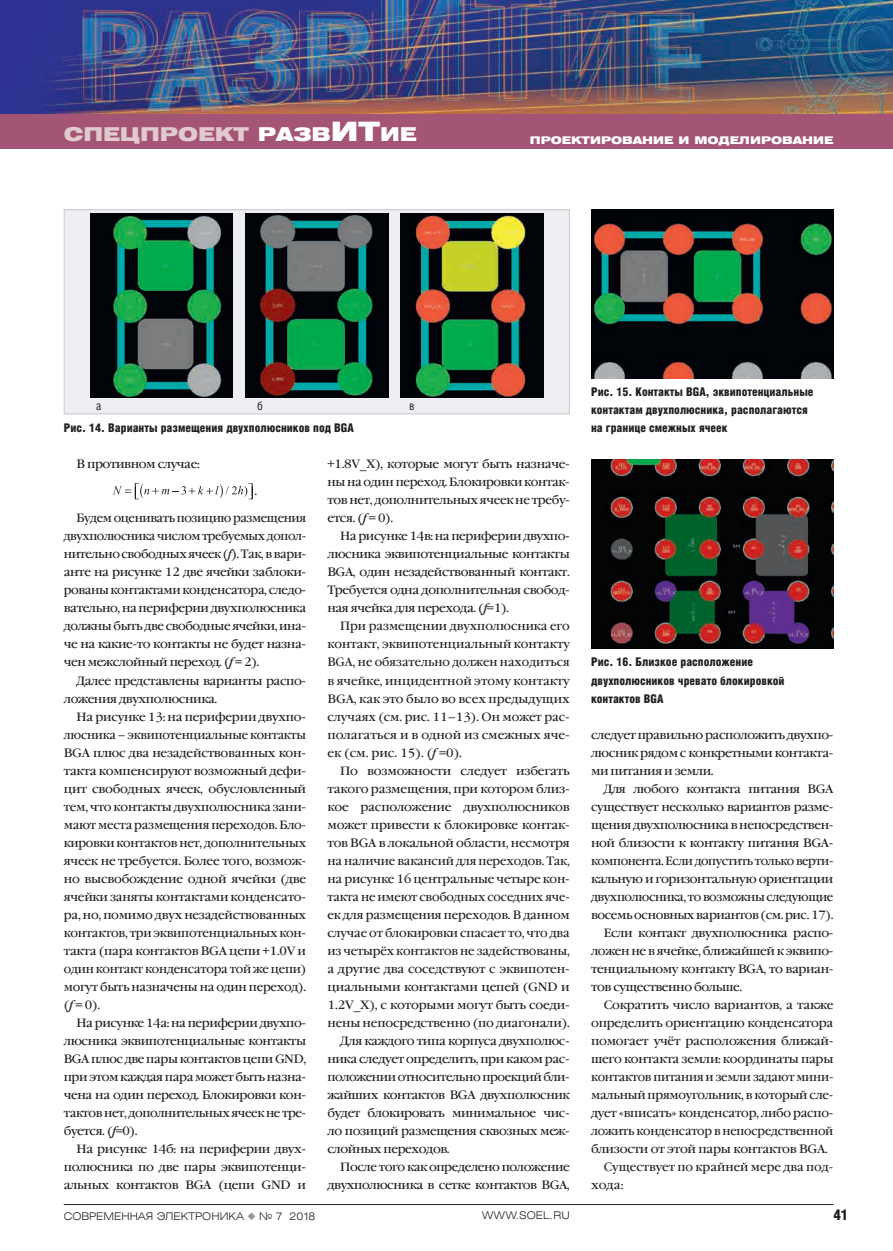
<style>
.page{position:relative;width:893px;height:1251px;background:#fff}
.page>*{position:absolute;margin:0;border:0;box-sizing:border-box;transform-origin:0 0}
.t1{font:18.9px "Helios Ext Black C";color:#e1cacf}
.t2{font:15px "Helios Cond Black C";color:#231f20}
.t3{font:12px/18px "Garamond Book C";letter-spacing:-.03em;color:#231f20;text-align:justify}
.t4{font:12px/18px "Helios Cond Black C";color:#231f20}
.t5{font:12px "Garamond Book C";letter-spacing:-.03em;color:#231f20;scale:.95 1}
.t6{font:12px "Garamond Book C";letter-spacing:-.03em;color:#231f20;scale:.96 1}
.t7{font:12px "Garamond Book C";color:#231f20}
.t8{font:12px "Helios Cond C";color:#231f20}
.t9{font:10.5px "Helios Ext Light C";color:#231f20}
.t10{font:10.5px "Helios Ext Black C";color:#fff}
.s1{color:#fff}
.s2{font-size:26.55px;color:#fff}
.s3{font-style:italic}
.s4{color:#939598}
</style>
<div class="page">
<hr style="left:64px;top:1203px;width:769px;height:1px;background:#231f20">
<img style="left:0;top:0;width:893px;height:115px">
<div style="left:0;top:115px;width:893px;height:34px;background:#a45475"></div>
<div style="left:64px;top:210px;width:505px;height:204px;background:#efeff3"></div>
<img style="left:90px;top:213px;width:143px;height:184px">
<img style="left:245px;top:213px;width:143px;height:184px">
<img style="left:401px;top:213px;width:142px;height:184px">
<div style="left:64px;top:209px;width:506px;height:205px;border:1px solid #c7c8ca"></div>
<img style="left:591px;top:209px;width:242px;height:169px">
<img style="left:591px;top:459px;width:242px;height:189px">
<svg style="left:113px;top:483px;width:140px;height:16px"></svg>
<h1 class="t1" style="left:64px;top:123px;width:354px">Спецпроект <span class="s1">разв</span><span class="s2">ит</span><span class="s1">ие</span></h1>
<p class="t10" style="left:778px;top:132px;width:37px">РЫНОК</p>
<p class="t10" style="left:530px;top:134px;width:305px">П роектирование и моделирование</p>
<p class="t8" style="left:96px;top:399px;width:7px">а</p>
<p class="t8" style="left:257px;top:399px;width:7px">б</p>
<p class="t8" style="left:409px;top:399px;width:7px">в</p>
<p class="t4" style="left:64px;top:419px;width:291px">Рис. 14. Варианты размещения двухполюсников под BGA</p>
<p class="t3" style="left:327px;top:455px;width:244px">+1.8V_X), которые могут быть назначе&shy;ны на один переход. Блокировки контак&shy;тов нет, дополнительных ячеек не требу&shy;ется. (<span class="s3">f</span> = 0).</p>
<p class="t3" style="left:327px;top:527px;width:244px;text-indent:13px">На рисунке 14в: на периферии двухпо&shy;люсника эквипотенциальные контакты BGA, один незадействованный контакт.<br>Требуется одна дополнительная свобод&shy;ная ячейка для перехода. (<span class="s3">f</span>=1).</p>
<p class="t3" style="left:327px;top:617px;width:244px;text-indent:13px">При размещении двухполюсника его контакт, эквипотенциальный контакту BGA, не обязательно должен находиться в ячейке, инцидентной этому контакту BGA, как это было во всех предыдущих случаях (см. рис. 11–13). Он может рас&shy;полагаться и в одной из смежных яче&shy;ек (см. рис. 15). (<span class="s3">f</span> =0).</p>
<p class="t3" style="left:340px;top:761px;width:231px">По возможности следует избегать</p>
<p class="t3" style="left:327px;top:779px;width:244px">такого размещения, при котором близ-</p>
<p class="t3" style="left:327px;top:797px;width:244px">кое расположение двухполюсников</p>
<p class="t3" style="left:327px;top:815px;width:244px">может привести к блокировке контак-</p>
<p class="t3" style="left:327px;top:833px;width:244px">тов BGA в локальной области, несмотря</p>
<p class="t6" style="left:327px;top:853px;width:254px">на наличие вакансий для переходов. Так,</p>
<p class="t3" style="left:327px;top:869px;width:244px">на рисунке 16 центральные четыре кон-</p>
<p class="t6" style="left:327px;top:889px;width:254px">такта не имеют свободных соседних яче-</p>
<p class="t3" style="left:327px;top:905px;width:244px">ек для размещения переходов. В данном</p>
<p class="t3" style="left:327px;top:923px;width:244px">случае от блокировки спасает то, что два</p>
<p class="t3" style="left:327px;top:941px;width:244px">из четырёх контактов не задействованы,</p>
<p class="t3" style="left:327px;top:959px;width:244px">а другие два соседствуют с эквипотен-</p>
<p class="t3" style="left:327px;top:977px;width:244px">циальными контактами цепей (GND и</p>
<p class="t3" style="left:327px;top:995px;width:244px">1.2V_X), с которыми могут быть соеди-</p>
<p class="t3" style="left:327px;top:1013px;width:244px">нены непосредственно (по диагонали).</p>
<p class="t3" style="left:340px;top:1031px;width:231px">Для каждого типа корпуса двухполюс-</p>
<p class="t3" style="left:327px;top:1049px;width:244px">ника следует определить, при каком рас-</p>
<p class="t3" style="left:327px;top:1067px;width:244px">положении относительно проекций бли-</p>
<p class="t3" style="left:327px;top:1085px;width:244px">жайших контактов BGA двухполюсник</p>
<p class="t3" style="left:327px;top:1103px;width:244px">будет блокировать минимальное чис-</p>
<p class="t3" style="left:327px;top:1121px;width:244px">ло позиций размещения сквозных меж-</p>
<p class="t3" style="left:327px;top:1139px;width:124px">слойных переходов.</p>
<p class="t3" style="left:340px;top:1157px;width:231px">После того как определено положение</p>
<p class="t3" style="left:327px;top:1175px;width:244px">двухполюсника в сетке контактов BGA,</p>
<p class="t3" style="left:77px;top:455px;width:125px">В противном случае:</p>
<p class="t3" style="left:255px;top:482px;width:4px">.</p>
<p class="t3" style="left:64px;top:509px;width:244px;text-indent:13px">Будем оценивать позицию размещения двухполюсника числом требуемых допол&shy;нительно свободных ячеек (<span class="s3">f</span>). Так, в вари&shy;анте на рисунке 12 две ячейки заблоки&shy;рованы контактами конденсатора, следо&shy;вательно, на периферии двухполюсника должны быть две свободные ячейки, ина&shy;че на какие-то контакты не будет назна&shy;чен межслойный переход. (<span class="s3">f</span> = 2).</p>
<p class="t3" style="left:64px;top:671px;width:244px;text-indent:13px">Далее представлены варианты распо&shy;ложения двухполюсника.</p>
<p class="t3" style="left:64px;top:707px;width:244px;text-indent:13px">На рисунке 13: на периферии двухпо&shy;люсника – эквипотенциальные контакты BGA плюс два незадействованных кон&shy;такта компенсируют возможный дефи&shy;цит свободных ячеек, обусловленный тем, что контакты двухполюсника зани&shy;мают места размещения переходов. Бло&shy;кировки контактов нет, дополнительных ячеек не требуется. Более того, возмож&shy;но высвобождение одной ячейки (две ячейки заняты контактами конденсато&shy;ра, но, помимо двух незадействованных контактов, три эквипотенциальных кон&shy;такта (пара контактов BGA цепи +1.0V и один контакт конденсатора той же цепи) могут быть назначены на один переход). (<span class="s3">f</span> = 0).</p>
<p class="t3" style="left:64px;top:1013px;width:244px;text-indent:13px">На рисунке 14а: на периферии двухпо&shy;люсника эквипотенциальные контакты BGA плюс две пары контактов цепи GND, при этом каждая пара может быть назна&shy;чена на один переход. Блокировки кон&shy;тактов нет, дополнительных ячеек не тре&shy;буется. (<span class="s3">f</span>=0).</p>
<p class="t3" style="left:64px;top:1139px;width:244px;text-indent:13px">На рисунке 14б: на периферии двух&shy;полюсника по две пары эквипотенци&shy;альных контактов BGA (цепи GND и</p>
<p class="t4" style="left:591px;top:383px;width:224px">Рис. 15. Контакты BGA, эквипотенциальные контактам двухполюсника, располагаются на границе смежных ячеек</p>
<p class="t4" style="left:591px;top:653px;width:195px">Рис. 16. Близкое расположение двухполюсников чревато блокировкой контактов BGA</p>
<p class="t3" style="left:591px;top:725px;width:244px">следует правильно расположить двухпо&shy;люсник рядом с конкретными контакта&shy;ми питания и земли.</p>
<p class="t3" style="left:604px;top:779px;width:231px">Для любого контакта питания BGA</p>
<p class="t3" style="left:591px;top:797px;width:244px">существует несколько вариантов разме-</p>
<p class="t3" style="left:591px;top:815px;width:244px">щения двухполюсника в непосредствен-</p>
<p class="t3" style="left:591px;top:833px;width:244px">ной близости к контакту питания BGA-</p>
<p class="t5" style="left:591px;top:853px;width:257px">компонента. Если допустить только верти-</p>
<p class="t3" style="left:591px;top:869px;width:244px">кальную и горизонтальную ориентации</p>
<p class="t3" style="left:591px;top:887px;width:244px">двухполюсника, то возможны следующие</p>
<p class="t3" style="left:591px;top:905px;width:244px">восемь основных вариантов (см. рис. 17).</p>
<p class="t3" style="left:604px;top:923px;width:231px">Если контакт двухполюсника распо-</p>
<p class="t3" style="left:591px;top:941px;width:244px">ложен не в ячейке, ближайшей к эквипо-</p>
<p class="t3" style="left:591px;top:959px;width:244px">тенциальному контакту BGA, то вариан-</p>
<p class="t3" style="left:591px;top:977px;width:153px">тов существенно больше.</p>
<p class="t3" style="left:604px;top:995px;width:231px">Сократить число вариантов, а также</p>
<p class="t3" style="left:591px;top:1013px;width:244px">определить ориентацию конденсатора</p>
<p class="t3" style="left:591px;top:1031px;width:244px">помогает учёт расположения ближай-</p>
<p class="t3" style="left:591px;top:1049px;width:244px">шего контакта земли: координаты пары</p>
<p class="t5" style="left:591px;top:1069px;width:257px">контактов питания и земли задают мини-</p>
<p class="t3" style="left:591px;top:1085px;width:244px">мальный прямоугольник, в который сле-</p>
<p class="t3" style="left:591px;top:1103px;width:244px">дует «вписать» конденсатор, либо распо-</p>
<p class="t5" style="left:591px;top:1123px;width:257px">ложить конденсатор в непосредственной</p>
<p class="t3" style="left:591px;top:1139px;width:238px">близости от этой пары контактов BGA.</p>
<p class="t7" style="left:604px;top:1159px;width:231px">Существует по крайней мере два под-</p>
<p class="t3" style="left:591px;top:1175px;width:34px">хода:</p>
<p class="t9" style="left:64px;top:1208px;width:253px">СОВРЕМЕННАЯ ЭЛЕКТРОНИКА <span class="s4">◆</span> № 7 2018</p>
<p class="t9" style="left:482px;top:1208px;width:89px">WWW.SOEL.RU</p>
<p class="t2" style="left:833px;top:1205px;width:17px">41</p>
</div>
